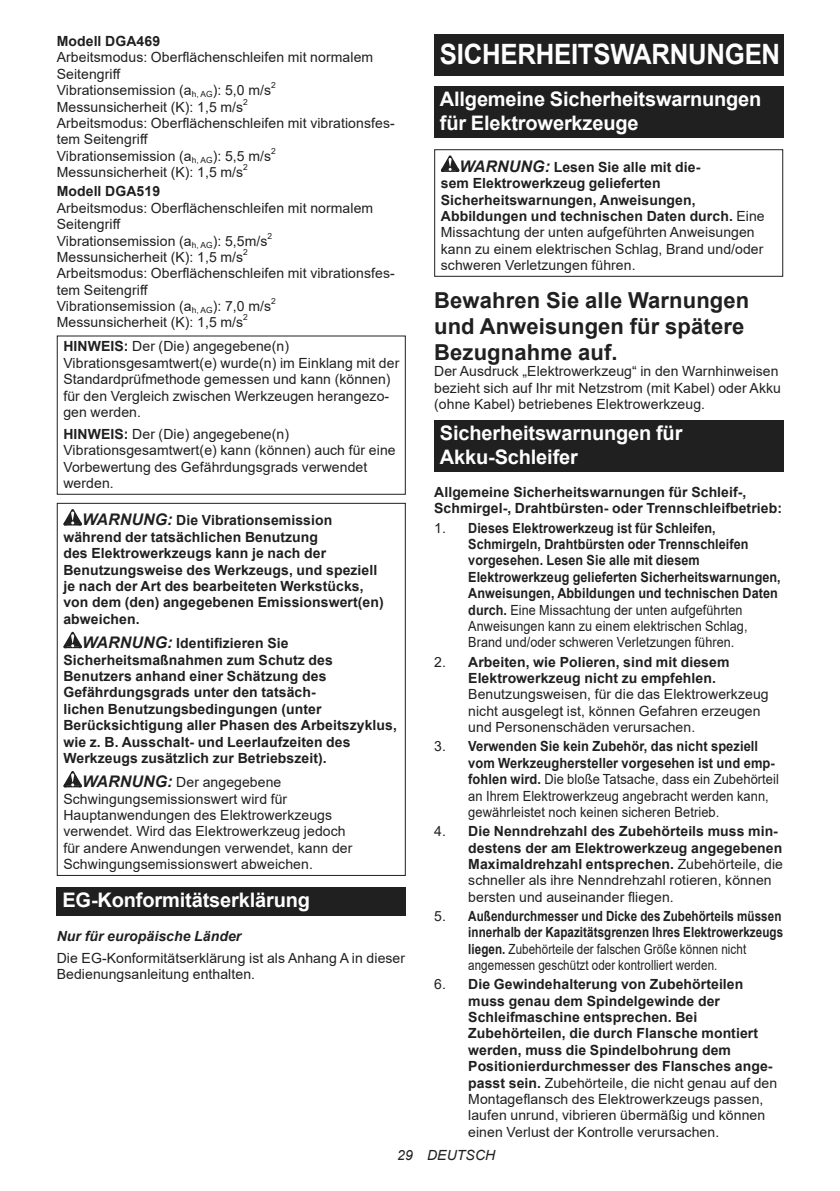
<style>
.page{position:relative;width:840px;height:1191px;background:#fff}
.page>*{position:absolute;margin:0;border:0;box-sizing:border-box;transform-origin:0 0}
.t1{font:700 28px "Arial";letter-spacing:-.01em;color:#fff;scale:.92 1}
.t2{font:700 22px/25.8px "Arial";letter-spacing:.005em;color:#202020}
.t3{font:700 20px/23.4px "Arial";letter-spacing:-.01em;color:#fff}
.t4{font:14px/16.4px "Arial";letter-spacing:.005em;color:#202020}
.t5{font:700 14px/16.4px "Arial";letter-spacing:.005em;color:#202020}
.t6{font:700 14px/16.4px "Arial";letter-spacing:.005em;color:#202020;scale:.9 1}
.t7{font:700 14px/16.4px "Arial";letter-spacing:.005em;color:#202020;scale:.83 1}
.t8{font:italic 700 14px "Arial";letter-spacing:.005em;color:#202020}
.t9{font:italic 14px "Arial";letter-spacing:.005em;color:#202020}
.t10{font:8.4px "Arial";color:#202020}
.s1{font-weight:700}
.s2{font-style:italic;font-size:16px}
.s3{font-weight:700;font-style:italic;font-size:16px}
.s4{font-weight:400}
</style>
<div class="page">
<div style="left:57px;top:335px;width:348px;height:160px;border:1px solid #202020"></div>
<svg style="left:63px;top:509px;width:19px;height:16px"></svg>
<svg style="left:63px;top:632px;width:19px;height:16px"></svg>
<svg style="left:63px;top:771px;width:19px;height:16px"></svg>
<div style="left:57px;top:503px;width:348px;height:373px;border:1px solid #202020"></div>
<div style="left:57px;top:887px;width:348px;height:28px;background:#202020"></div>
<div style="left:434px;top:34px;width:348px;height:41px;background:#202020"></div>
<div style="left:434px;top:86px;width:348px;height:52px;background:#202020"></div>
<svg style="left:440px;top:155px;width:19px;height:17px"></svg>
<div style="left:434px;top:149px;width:348px;height:128px;border:1px solid #202020"></div>
<div style="left:434px;top:420px;width:348px;height:52px;background:#202020"></div>
<p class="t5" style="left:57px;top:34px;width:105px">Modell DGA469</p>
<p class="t4" style="left:57px;top:49px;width:318px">Arbeitsmodus: Oberflächenschleifen mit normalem<br>Seitengriff<br>Vibrationsemission (a<sub>h,</sub> <sub>AG</sub>): 5,0 m/s</p>
<p class="t10" style="left:271px;top:82px;width:6px">2</p>
<p class="t4" style="left:57px;top:98px;width:188px">Messunsicherheit (K): 1,5 m/s</p>
<p class="t10" style="left:243px;top:98px;width:6px">2</p>
<p class="t4" style="left:57px;top:115px;width:339px">Arbeitsmodus: Oberflächenschleifen mit vibrationsfes&shy;tem Seitengriff<br>Vibrationsemission (a<sub>h,</sub> <sub>AG</sub>): 5,5 m/s</p>
<p class="t10" style="left:271px;top:148px;width:6px">2</p>
<p class="t4" style="left:57px;top:164px;width:188px">Messunsicherheit (K): 1,5 m/s</p>
<p class="t10" style="left:243px;top:164px;width:6px">2</p>
<p class="t5" style="left:57px;top:184px;width:105px">Modell DGA519</p>
<p class="t4" style="left:57px;top:199px;width:318px">Arbeitsmodus: Oberflächenschleifen mit normalem<br>Seitengriff<br>Vibrationsemission (a<sub>h,</sub> <sub>AG</sub>): 5,5m/s</p>
<p class="t10" style="left:267px;top:232px;width:6px">2</p>
<p class="t4" style="left:57px;top:249px;width:188px">Messunsicherheit (K): 1,5 m/s</p>
<p class="t10" style="left:243px;top:249px;width:6px">2</p>
<p class="t4" style="left:57px;top:265px;width:339px">Arbeitsmodus: Oberflächenschleifen mit vibrationsfes&shy;tem Seitengriff<br>Vibrationsemission (a<sub>h,</sub> <sub>AG</sub>): 7,0 m/s</p>
<p class="t10" style="left:271px;top:298px;width:6px">2</p>
<p class="t4" style="left:57px;top:314px;width:188px">Messunsicherheit (K): 1,5 m/s</p>
<p class="t10" style="left:243px;top:314px;width:6px">2</p>
<p class="t4" style="left:63px;top:338px;width:337px"><span class="s1">HINWEIS:</span> Der (Die) angegebene(n)<br>Vibrationsgesamtwert(e) wurde(n) im Einklang mit der Standardprüfmethode gemessen und kann (können) für den Vergleich zwischen Werkzeugen herangezo&shy;gen werden.</p>
<p class="t4" style="left:63px;top:426px;width:333px"><span class="s1">HINWEIS:</span> Der (Die) angegebene(n)<br>Vibrationsgesamtwert(e) kann (können) auch für eine Vorbewertung des Gefährdungsgrads verwendet werden.</p>
<p class="t5" style="left:63px;top:513px;width:321px;text-indent:19px"><span class="s2">WARNUNG:</span> Die Vibrationsemission während der tatsächlichen Benutzung<br>des Elektrowerkzeugs kann je nach der Benutzungsweise des Werkzeugs, und speziell je nach der Art des bearbeiteten Werkstücks, von dem (den) angegebenen Emissionswert(en) abweichen.</p>
<p class="t5" style="left:63px;top:635px;width:335px;text-indent:19px"><span class="s2">WARNUNG:</span> Identifizieren Sie Sicherheitsmaßnahmen zum Schutz des Benutzers anhand einer Schätzung des Gefährdungsgrads unter den tatsäch-<br>lichen Benutzungsbedingungen (unter Berücksichtigung aller Phasen des Arbeitszyklus, wie z. B. Ausschalt- und Leerlaufzeiten des Werkzeugs zusätzlich zur Betriebszeit).</p>
<p class="t4" style="left:63px;top:774px;width:290px;text-indent:19px"><span class="s3">WARNUNG:</span> Der angegebene Schwingungsemissionswert wird für Hauptanwendungen des Elektrowerkzeugs verwendet. Wird das Elektrowerkzeug jedoch für andere Anwendungen verwendet, kann der Schwingungsemissionswert abweichen.</p>
<h3 class="t3" style="left:62px;top:888px;width:249px">EG-Konformitätserklärung</h3>
<p class="t8" style="left:57px;top:930px;width:186px">Nur für europäische Länder</p>
<p class="t4" style="left:57px;top:949px;width:350px">Die EG-Konformitätserklärung ist als Anhang A in dieser<br>Bedienungsanleitung enthalten.</p>
<h1 class="t1" style="left:439px;top:43px;width:371px">SICHERHEITSWARNUNGEN</h1>
<h3 class="t3" style="left:439px;top:89px;width:323px">Allgemeine Sicherheitswarnungen für Elektrowerkzeuge</h3>
<p class="t5" style="left:440px;top:160px;width:325px;text-indent:19px"><span class="s2">WARNUNG:</span> Lesen Sie alle mit die-<br>sem Elektrowerkzeug gelieferten Sicherheitswarnungen, Anweisungen, Abbildungen und technischen Daten durch. <span class="s4">Eine Missachtung der unten aufgeführten Anweisungen kann zu einem elektrischen Schlag, Brand und/oder schweren Verletzungen führen.</span></p>
<h2 class="t2" style="left:434px;top:289px;width:316px">Bewahren Sie alle Warnungen und Anweisungen für spätere<br>Bezugnahme auf.</h2>
<p class="t4" style="left:434px;top:363px;width:348px">Der Ausdruck „Elektrowerkzeug“ in den Warnhinweisen bezieht sich auf Ihr mit Netzstrom (mit Kabel) oder Akku (ohne Kabel) betriebenes Elektrowerkzeug.</p>
<h3 class="t3" style="left:439px;top:423px;width:244px">Sicherheitswarnungen für<br>Akku-Schleifer</h3>
<p class="t5" style="left:434px;top:485px;width:349px">Allgemeine Sicherheitswarnungen für Schleif-,<br>Schmirgel-, Drahtbürsten- oder Trennschleifbetrieb:</p>
<p class="t6" style="left:468px;top:520px;width:348px;text-indent:-34px"><span class="s4">1.</span> Dieses Elektrowerkzeug ist für Schleifen, Schmirgeln, Drahtbürsten oder Trennschleifen vorgesehen. Lesen Sie alle mit diesem Elektrowerkzeug gelieferten Sicherheitswarnungen, Anweisungen, Abbildungen und technischen Daten durch. <span class="s4">Eine Missachtung der unten aufgeführten Anweisungen kann zu einem elektrischen Schlag, Brand und/oder schweren Verletzungen führen.</span></p>
<p class="t5" style="left:468px;top:654px;width:262px;text-indent:-34px"><span class="s4">2.</span> Arbeiten, wie Polieren, sind mit diesem<br>Elektrowerkzeug nicht zu empfehlen.</p>
<p class="t4" style="left:468px;top:686px;width:302px">Benutzungsweisen, für die das Elektrowerkzeug nicht ausgelegt ist, können Gefahren erzeugen und Personenschäden verursachen.</p>
<p class="t4" style="left:468px;top:739px;width:312px;text-indent:-34px">3. <span class="s1">Verwenden Sie kein Zubehör, das nicht speziell vom Werkzeughersteller vorgesehen ist und emp&shy;fohlen wird.</span> Die bloße Tatsache, dass ein Zubehörteil an Ihrem Elektrowerkzeug angebracht werden kann, gewährleistet noch keinen sicheren Betrieb.</p>
<p class="t5" style="left:468px;top:824px;width:316px;text-indent:-34px"><span class="s4">4.</span> Die Nenndrehzahl des Zubehörteils muss min&shy;destens der am Elektrowerkzeug angegebenen Maximaldrehzahl entsprechen. <span class="s4">Zubehörteile, die schneller als ihre Nenndrehzahl rotieren, können bersten und auseinander fliegen.</span></p>
<p class="t7" style="left:468px;top:909px;width:381px;text-indent:-34px"><span class="s4">5.</span> Außendurchmesser und Dicke des Zubehörteils müssen innerhalb der Kapazitätsgrenzen Ihres Elektrowerkzeugs liegen. <span class="s4">Zubehörteile der falschen Größe können nicht angemessen geschützt oder kontrolliert werden.</span></p>
<p class="t5" style="left:468px;top:977px;width:310px;text-indent:-34px"><span class="s4">6.</span> Die Gewindehalterung von Zubehörteilen muss genau dem Spindelgewinde der Schleifmaschine entsprechen. Bei Zubehörteilen, die durch Flansche montiert werden, muss die Spindelbohrung dem Positionierdurchmesser des Flansches ange&shy;passt sein. <span class="s4">Zubehörteile, die nicht genau auf den Montageflansch des Elektrowerkzeugs passen, laufen unrund, vibrieren übermäßig und können einen Verlust der Kontrolle verursachen.</span></p>
<p class="t9" style="left:397px;top:1150px;width:99px">29 DEUTSCH</p>
</div>
